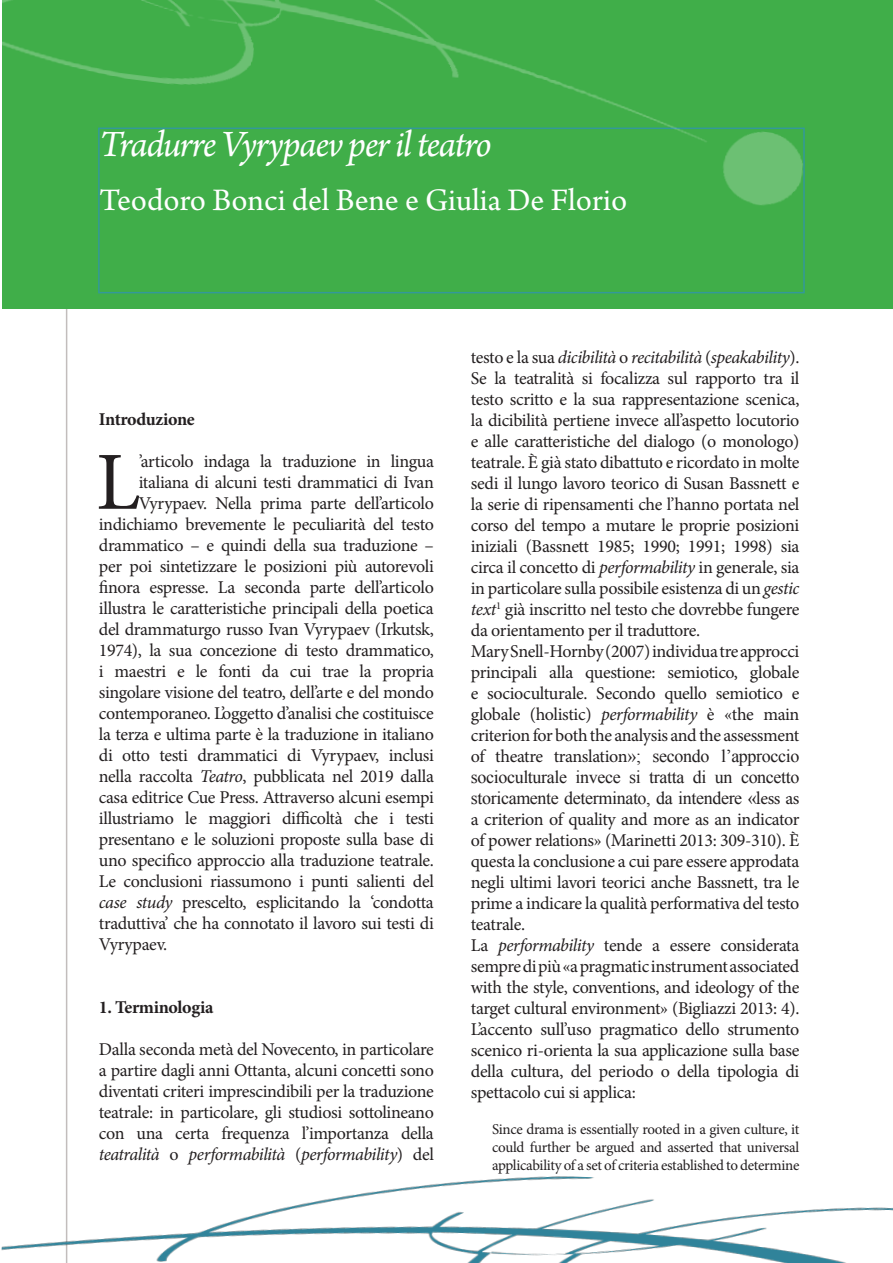
<style>
.page{position:relative;width:893px;height:1263px;background:#fff}
.page>*{position:absolute;margin:0;border:0;box-sizing:border-box;transform-origin:0 0}
.t1{font:82.65px "Minion Pro";color:#231f20}
.t2{font:italic 39px "Arno Pro";letter-spacing:-.035em;color:#fff}
.t3{font:33px "Arno Pro";color:#fff}
.t4{font:18px/21px "Minion Pro";letter-spacing:-.02em;color:#231f20}
.t5{font:18px/21px "Times New Roman";letter-spacing:-.02em;color:#231f20}
.t6{font:700 18px "Minion Pro";letter-spacing:-.02em;color:#231f20}
.t7{font:15px/18px "Minion Pro";letter-spacing:-.02em;color:#231f20;text-align:justify}
.s1{font-style:italic}
.s2{font-family:"Times New Roman"}
.s3{font-family:"Minion Pro"}
</style>
<div class="page">
<hr style="left:66px;top:93px;width:1px;height:1170px;background:#c2bdbc">
<div style="left:2px;top:0;width:891px;height:308px;background:#40ae49"></div>
<img style="left:1px;top:1149px;width:892px;height:114px">
<div style="left:98px;top:128px;width:707px;height:165px;border:2px solid #399"></div>
<img style="left:2px;top:0;width:803px;height:219px">
<h2 class="t2" style="left:100px;top:121px;width:394px">Tradurre Vyrypaev per il teatro</h2>
<h3 class="t3" style="left:100px;top:181px;width:529px">Teodoro Bonci del Bene e Giulia De Florio</h3>
<p class="t6" style="left:99px;top:406px;width:97px">Introduzione</p>
<h1 class="t1" style="left:96px;top:427px;width:46px">L</h1>
<p class="t4" style="left:139px;top:451px;width:297px">’articolo indaga la traduzione in lingua</p>
<p class="t4" style="left:139px;top:472px;width:297px">italiana di alcuni testi drammatici di Ivan</p>
<p class="t4" style="left:139px;top:493px;width:297px">Vyrypaev. Nella prima parte dell’articolo</p>
<p class="t4" style="left:99px;top:514px;width:337px">indichiamo brevemente le peculiarità del testo</p>
<p class="t4" style="left:99px;top:535px;width:336px">drammatico – e quindi della sua traduzione –</p>
<p class="t4" style="left:99px;top:556px;width:336px">per poi sintetizzare le posizioni più autorevoli</p>
<p class="t4" style="left:99px;top:577px;width:337px">finora espresse. La seconda parte dell’articolo</p>
<p class="t4" style="left:99px;top:598px;width:336px">illustra le caratteristiche principali della poetica</p>
<p class="t4" style="left:99px;top:619px;width:336px">del drammaturgo russo Ivan Vyrypaev (Irkutsk,</p>
<p class="t4" style="left:99px;top:640px;width:337px">1974), la sua concezione di testo drammatico,</p>
<p class="t4" style="left:99px;top:661px;width:337px">i maestri e le fonti da cui trae la propria</p>
<p class="t4" style="left:99px;top:682px;width:337px">singolare visione del teatro, dell’arte e del mondo</p>
<p class="t4" style="left:99px;top:703px;width:336px">contemporaneo. L’oggetto d’analisi che costituisce</p>
<p class="t4" style="left:99px;top:724px;width:337px">la terza e ultima parte è la traduzione in italiano</p>
<p class="t4" style="left:99px;top:745px;width:336px">di otto testi drammatici di Vyrypaev, inclusi</p>
<p class="t4" style="left:99px;top:766px;width:337px">nella raccolta <span class="s1">Teatro</span>, pubblicata nel 2019 dalla</p>
<p class="t4" style="left:99px;top:787px;width:336px">casa editrice Cue Press. Attraverso alcuni esempi</p>
<p class="t4" style="left:99px;top:808px;width:337px">illustriamo le maggiori difficoltà che i testi</p>
<p class="t4" style="left:99px;top:829px;width:336px">presentano e le soluzioni proposte sulla base di</p>
<p class="t4" style="left:99px;top:850px;width:337px">uno specifico approccio alla traduzione teatrale.</p>
<p class="t4" style="left:99px;top:871px;width:337px">Le conclusioni riassumono i punti salienti del</p>
<p class="t4" style="left:99px;top:892px;width:336px"><span class="s1">case study</span> prescelto, esplicitando la ‘condotta</p>
<p class="t4" style="left:99px;top:913px;width:336px">traduttiva’ che ha connotato il lavoro sui testi di</p>
<p class="t4" style="left:99px;top:934px;width:70px">Vyrypaev.</p>
<p class="t6" style="left:99px;top:994px;width:116px">1. Terminologia</p>
<p class="t4" style="left:99px;top:1039px;width:337px;text-align:justify">Dalla seconda metà del Novecento, in particolare a partire dagli anni Ottanta, alcuni concetti sono diventati criteri imprescindibili per la traduzione teatrale: in particolare, gli studiosi sottolineano con una certa frequenza l’importanza della <span class="s1">teatralità</span> o <span class="s1">performabilità</span> (<span class="s1">performability</span>) del</p>
<p class="t4" style="left:471px;top:347px;width:330px">testo e la sua <span class="s1">dicibilità</span> o <span class="s1">recitabilità</span> (<span class="s1">speakability</span>).<br>Se la teatralità si focalizza sul rapporto tra il testo scritto e la sua rappresentazione scenica, la dicibilità pertiene invece all’aspetto locutorio e alle caratteristiche del dialogo (o monologo) teatrale. È già stato dibattuto e ricordato in molte sedi il lungo lavoro teorico di Susan Bassnett e la serie di ripensamenti che l’hanno portata nel corso del tempo a mutare le proprie posizioni iniziali (Bassnett 1985; 1990; 1991; 1998) sia circa il concetto di <span class="s1">performability</span> in generale, sia in particolare sulla possibile esistenza di un <span class="s1">gestic text</span><sup>1</sup> già inscritto nel testo che dovrebbe fungere da orientamento per il traduttore.<br>Mary Snell-Hornby (2007) individua tre approcci principali alla questione: semiotico, globale e socioculturale. Secondo quello semiotico e globale (holistic) <span class="s1">performability</span> è «the main criterion for both the analysis and the assessment of theatre translation<span class="s2">»; secondo l’approccio</span></p>
<p class="t5" style="left:471px;top:766px;width:330px">socioculturale invece si tratta di un concetto storicamente determinato, da intendere «<span class="s3">less as</span></p>
<p class="t4" style="left:471px;top:809px;width:330px">a criterion of quality and more as an indicator of power relations» (Marinetti 2013: 309-310). È questa la conclusione a cui pare essere approdata negli ultimi lavori teorici anche Bassnett, tra le prime a indicare la qualità performativa del testo teatrale.<br>La <span class="s1">performability</span> tende a essere considerata sempre di più «a pragmatic instrument associated with the style, conventions, and ideology of the target cultural environment» (Bigliazzi 2013: 4).<br>L’accento sull’uso pragmatico dello strumento scenico ri-orienta la sua applicazione sulla base della cultura, del periodo o della tipologia di spettacolo cui si applica:</p>
<p class="t7" style="left:492px;top:1120px;width:309px">Since drama is essentially rooted in a given culture, it could further be argued and asserted that universal applicability of a set of criteria established to determine</p>
</div>
